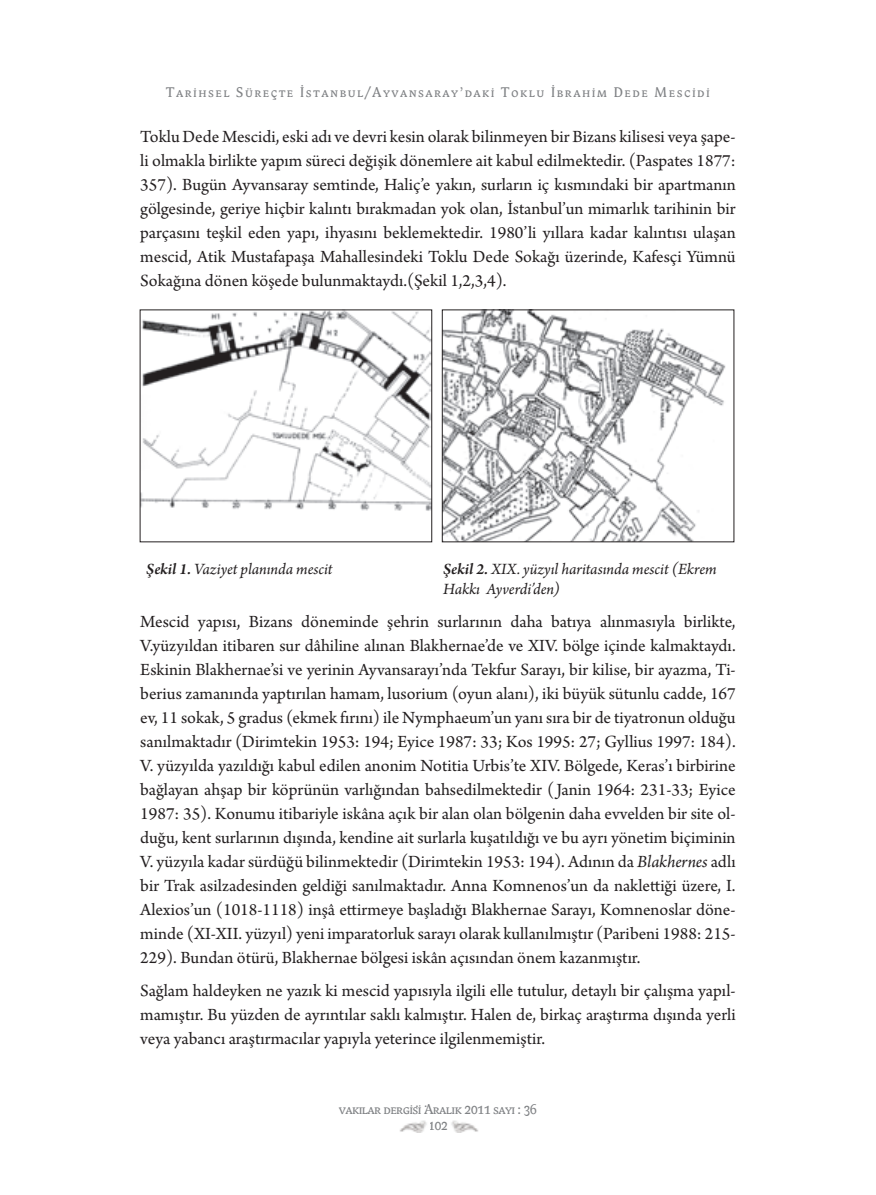
<style>
.page{position:relative;width:876px;height:1195px;background:#fff}
.page>*{position:absolute;margin:0;border:0;box-sizing:border-box;transform-origin:0 0}
.t1{font:18px/24px "Arno Pro";color:#231f20;text-align:justify}
.t2{font:italic 16.5px/19.5px "Arno Pro";color:#231f20}
.t3{font:13.5px "Biblon SCOT";letter-spacing:.15em;color:#808285}
.t4{font:13.5px "Biblon SCOT";color:#808285}
.t5{font:12px "Biblon SCOT";color:#808285}
.s1{font-weight:600}
.s2{font-style:italic}
</style>
<div class="page">
<img style="left:451px;top:1120px;width:27px;height:12px">
<img style="left:400px;top:1120px;width:27px;height:12px">
<img style="left:142px;top:312px;width:288px;height:199px">
<img style="left:444px;top:312px;width:282px;height:228px">
<p class="t3" style="left:166px;top:85px;width:545px">Tarihsel Süreçte İstanbul/Ayvansaray’daki Toklu İbrahim Dede Mescidi</p>
<p class="t1" style="left:140px;top:125px;width:597px">Toklu Dede Mescidi, eski adı ve devri kesin olarak bilinmeyen bir Bizans kilisesi veya şape&shy;li olmakla birlikte yapım süreci değişik dönemlere ait kabul edilmektedir. (Paspates 1877:<br>357). Bugün Ayvansaray semtinde, Haliç’e yakın, surların iç kısmındaki bir apartmanın gölgesinde, geriye hiçbir kalıntı bırakmadan yok olan, İstanbul’un mimarlık tarihinin bir parçasını teşkil eden yapı, ihyasını beklemektedir. 1980’li yıllara kadar kalıntısı ulaşan mescid, Atik Mustafapaşa Mahallesindeki Toklu Dede Sokağı üzerinde, Kafesçi Yümnü Sokağına dönen köşede bulunmaktaydı.(Şekil 1,2,3,4).</p>
<p class="t2" style="left:146px;top:560px;width:188px"><span class="s1">Şekil 1.</span> Vaziyet planında mescit</p>
<p class="t2" style="left:443px;top:560px;width:275px"><span class="s1">Şekil 2.</span> XIX. yüzyıl haritasında mescit (Ekrem<br>Hakkı Ayverdi’den)</p>
<p class="t1" style="left:140px;top:610px;width:597px">Mescid yapısı, Bizans döneminde şehrin surlarının daha batıya alınmasıyla birlikte, V.yüzyıldan itibaren sur dâhiline alınan Blakhernae’de ve XIV. bölge içinde kalmaktaydı.<br>Eskinin Blakhernae’si ve yerinin Ayvansarayı’nda Tekfur Sarayı, bir kilise, bir ayazma, Ti&shy;berius zamanında yaptırılan hamam, lusorium (oyun alanı), iki büyük sütunlu cadde, 167 ev, 11 sokak, 5 gradus (ekmek fırını) ile Nymphaeum’un yanı sıra bir de tiyatronun olduğu sanılmaktadır (Dirimtekin 1953: 194; Eyice 1987: 33; Kos 1995: 27; Gyllius 1997: 184).<br>V. yüzyılda yazıldığı kabul edilen anonim Notitia Urbis’te XIV. Bölgede, Keras’ı birbirine bağlayan ahşap bir köprünün varlığından bahsedilmektedir ( Janin 1964: 231-33; Eyice 1987: 35). Konumu itibariyle iskâna açık bir alan olan bölgenin daha evvelden bir site ol&shy;duğu, kent surlarının dışında, kendine ait surlarla kuşatıldığı ve bu ayrı yönetim biçiminin V. yüzyıla kadar sürdüğü bilinmektedir (Dirimtekin 1953: 194). Adının da <span class="s2">Blakhernes</span> adlı bir Trak asilzadesinden geldiği sanılmaktadır. Anna Komnenos’un da naklettiği üzere, I.<br>Alexios’un (1018-1118) inşâ ettirmeye başladığı Blakhernae Sarayı, Komnenoslar döne&shy;minde (XI-XII. yüzyıl) yeni imparatorluk sarayı olarak kullanılmıştır (Paribeni 1988: 215- 229). Bundan ötürü, Blakhernae bölgesi iskân açısından önem kazanmıştır.</p>
<p class="t1" style="left:140px;top:979px;width:597px">Sağlam haldeyken ne yazık ki mescid yapısıyla ilgili elle tutulur, detaylı bir çalışma yapıl&shy;mamıştır. Bu yüzden de ayrıntılar saklı kalmıştır. Halen de, birkaç araştırma dışında yerli veya yabancı araştırmacılar yapıyla yeterince ilgilenmemiştir.</p>
<p class="t4" style="left:339px;top:1102px;width:199px">vakılar dergisi Aralık 2011 sayı : 36</p>
<p class="t5" style="left:416px;top:1096px;width:13px">. .</p>
<p class="t3" style="left:428px;top:1117px;width:21px">102</p>
</div>
